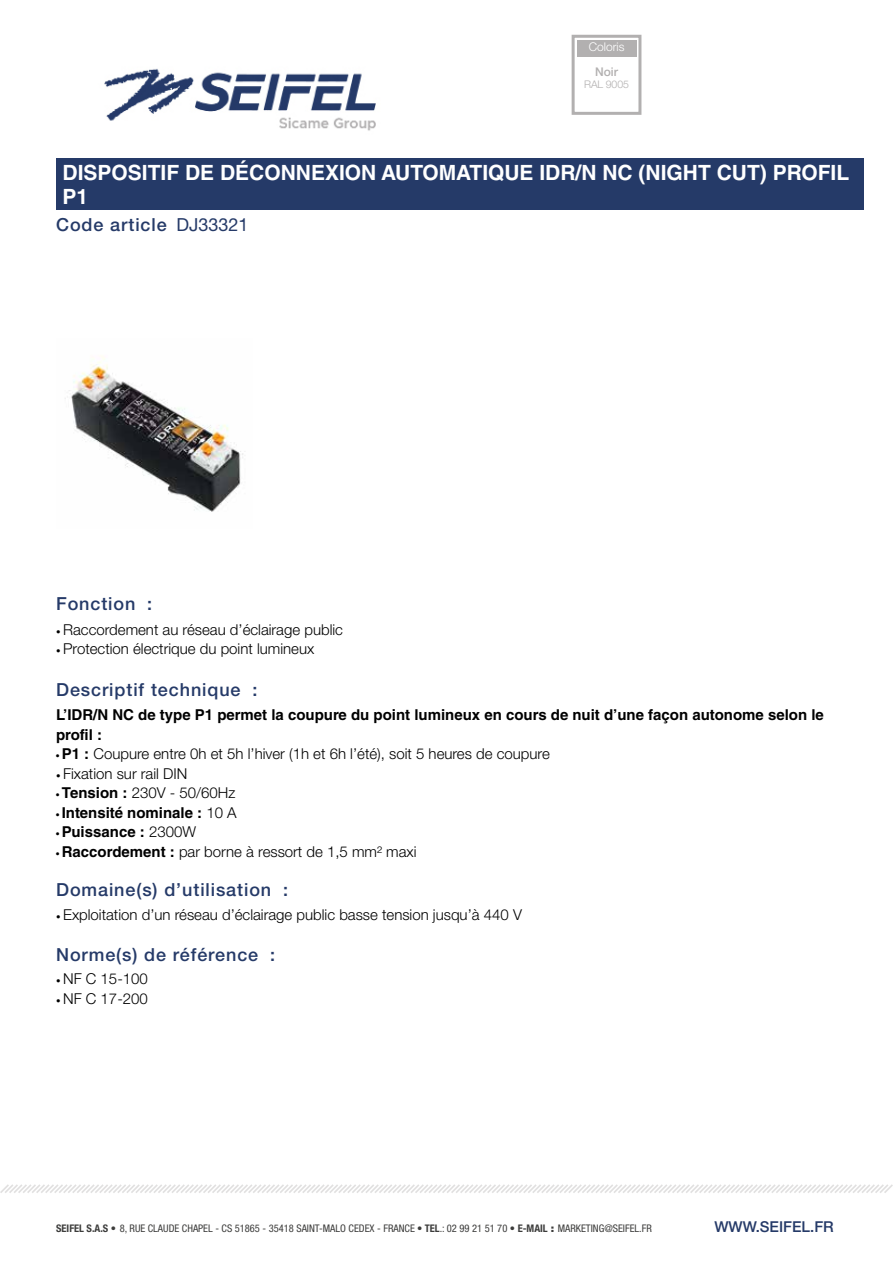
<style>
.page{position:relative;width:893px;height:1263px;background:#fff}
.page>*{position:absolute;margin:0;border:0;box-sizing:border-box;transform-origin:0 0}
.t1{font:700 21px/24px "Helvetica LT Std";color:#fff}
.t2{font:500 18px "Helvetica Neue LT Std";letter-spacing:.05em;color:#253a68}
.t3{font:18px "Helvetica Neue LT Std";color:#253a68}
.t4{font:300 15px "Helvetica Neue LT Std";color:#000}
.t5{font:700 15px/19.5px "Helvetica LT Std";color:#000}
.t6{font:500 15px "Helvetica Neue LT Std";color:#253a68}
.t7{font:300 12px "Helvetica Neue LT Std";color:#fff}
.t8{font:500 12px "Helvetica Neue LT Std";color:#b2b0b0}
.t9{font:condensed 10.5px "Helvetica Neue LT Std";color:#3c3c3b}
.t10{font:300 10.5px "Helvetica Neue LT Std";letter-spacing:-.01em;color:#b2b0b0}
.s1{font-size:9px}
.s2{font-family:"Helvetica LT Std";font-weight:700;font-size:9px}
.s3{font-family:"Helvetica LT Std";font-weight:700}
.s4{font-family:"Helvetica Neue LT Std";font-weight:300}
.s5{font-weight:700}
.s6{font-weight:900;font-stretch:normal}
</style>
<div class="page">
<img style="left:104px;top:68px;width:272px;height:63px">
<svg style="left:0;top:1184px;width:893px;height:9px"></svg>
<div style="left:56px;top:158px;width:807px;height:52px;background:#253a68"></div>
<img style="left:65px;top:356px;width:178px;height:156px">
<div style="left:577px;top:40px;width:59px;height:16px;background:#b2b0b0"></div>
<div style="left:572px;top:35px;width:69px;height:80px;border:3px solid #b2b0b0"></div>
<p class="t7" style="left:589px;top:40px;width:37px">Coloris</p>
<p class="t8" style="left:595px;top:64px;width:24px">Noir</p>
<p class="t10" style="left:584px;top:77px;width:46px">RAL 9005</p>
<h1 class="t1" style="left:63px;top:160px;width:788px">DISPOSITIF DE DÉCONNEXION AUTOMATIQUE IDR/N NC (NIGHT CUT) PROFIL<br>P1</h1>
<p class="t2" style="left:56px;top:214px;width:112px">Code article</p>
<p class="t3" style="left:176px;top:214px;width:74px">DJ33321</p>
<p class="t2" style="left:56px;top:593px;width:98px">Fonction :</p>
<p class="t4" style="left:56px;top:620px;width:288px"><span class="s1">•</span> Raccordement au réseau d’éclairage public</p>
<p class="t4" style="left:56px;top:640px;width:260px"><span class="s1">•</span> Protection électrique du point lumineux</p>
<p class="t2" style="left:56px;top:679px;width:203px">Descriptif technique :</p>
<p class="t5" style="left:56px;top:705px;width:769px">L’IDR/N NC de type P1 permet la coupure du point lumineux en cours de nuit d’une façon autonome selon le profil :</p>
<p class="t4" style="left:56px;top:745px;width:495px"><span class="s2">•</span> <span class="s3">P1 :</span> Coupure entre 0h et 5h l’hiver (1h et 6h l’été), soit 5 heures de coupure</p>
<p class="t4" style="left:56px;top:764px;width:133px"><span class="s1">•</span> Fixation sur rail DIN</p>
<p class="t4" style="left:56px;top:784px;width:181px"><span class="s2">•</span> <span class="s3">Tension :</span> 230V - 50/60Hz</p>
<p class="t5" style="left:56px;top:802px;width:182px"><span class="s1">•</span> Intensité nominale : <span class="s4">10 A</span></p>
<p class="t5" style="left:56px;top:822px;width:141px"><span class="s1">•</span> Puissance : <span class="s4">2300W</span></p>
<p class="t4" style="left:56px;top:842px;width:362px"><span class="s2">•</span> <span class="s3">Raccordement :</span> par borne à ressort de 1,5 mm² maxi</p>
<p class="t2" style="left:56px;top:879px;width:233px">Domaine(s) d’utilisation :</p>
<p class="t4" style="left:56px;top:905px;width:467px"><span class="s1">•</span> Exploitation d’un réseau d’éclairage public basse tension jusqu’à 440 V</p>
<p class="t2" style="left:56px;top:944px;width:220px">Norme(s) de référence :</p>
<p class="t4" style="left:56px;top:969px;width:93px"><span class="s1">•</span> NF C 15-100</p>
<p class="t4" style="left:56px;top:989px;width:93px"><span class="s1">•</span> NF C 17-200</p>
<p class="t9" style="left:56px;top:1222px;width:597px"><span class="s5">SEIFEL S.A.S</span> <span class="s6">•</span> 8, RUE CLAUDE CHAPEL - CS 51865 - 35418 SAINT-MALO CEDEX - FRANCE • <span class="s5">TEL</span>.: 02 99 21 51 70 • <span class="s5">E-MAIL</span> <span class="s6">:</span> MARKETING@SEIFEL.FR</p>
<p class="t6" style="left:714px;top:1218px;width:121px">WWW.SEIFEL.FR</p>
</div>
